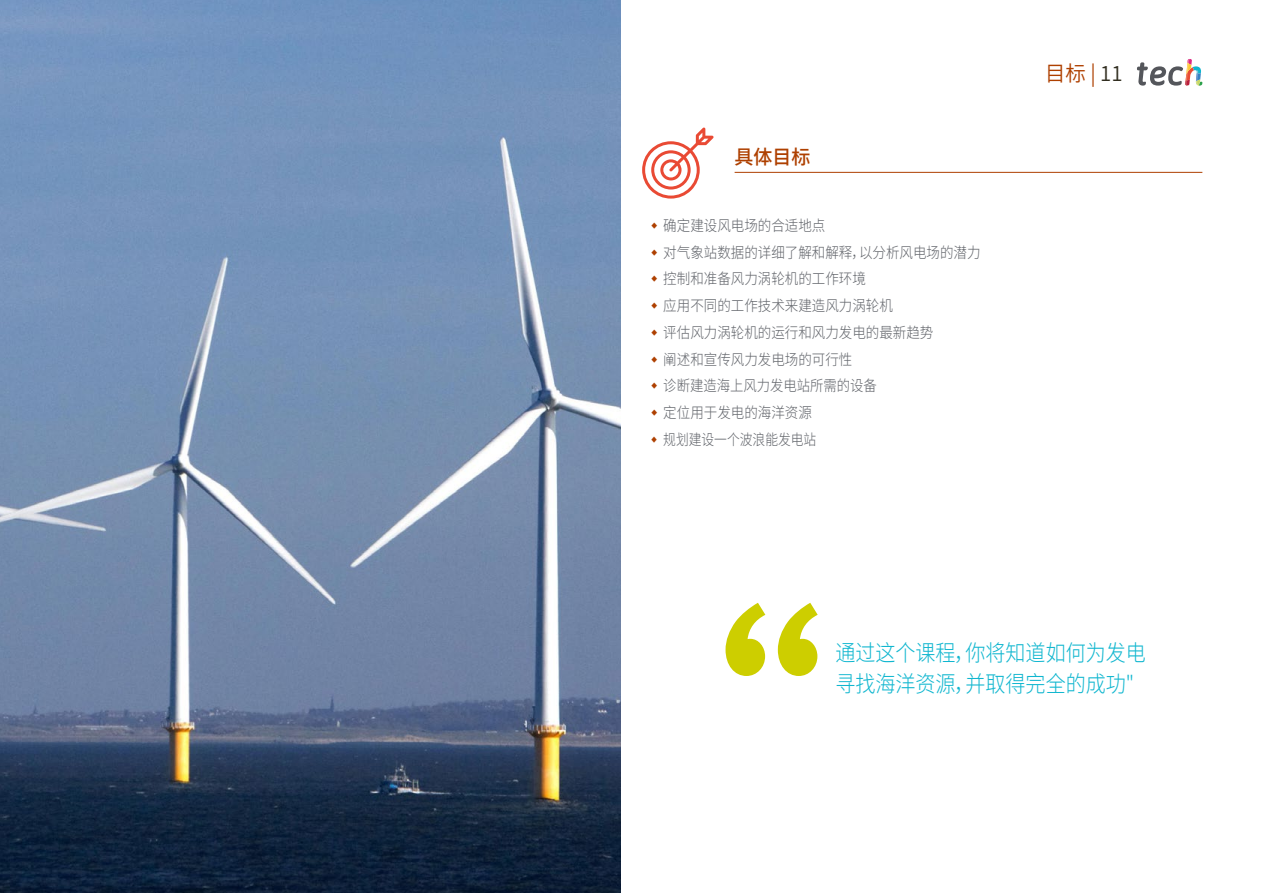
<style>
.page{position:relative;width:1263px;height:893px;background:#fff}
.page>*{position:absolute;margin:0;border:0;box-sizing:border-box;transform-origin:0 0}
.t1{font:300 22.5px/31.5px "Source Han Sans CN";color:#0fb6cf;scale:.89 1}
.t2{font:21px "Source Han Sans CN";color:#ae4000}
.t3{font:500 19.5px "Source Han Sans CN";color:#ae4000}
.t4{font:300 15px/26.7px "Source Han Sans CN";color:#61646a;scale:.9 1}
.s1{color:#312e20}
</style>
<div class="page">
<hr style="left:735px;top:172px;width:467px;height:1px;background:#ae4000">
<svg style="left:642px;top:127px;width:72px;height:72px"></svg>
<svg style="left:1137px;top:59px;width:65px;height:27px"></svg>
<img style="left:0;top:0;width:621px;height:893px">
<svg style="left:725px;top:603px;width:93px;height:73px"></svg>
<h3 class="t3" style="left:735px;top:146px;width:77px">具体目标</h3>
<p class="t4" style="left:663px;top:212px;width:354px">确定建设风电场的合适地点<br>对气象站数据的详细了解和解释，以分析风电场的潜力控制和准备风力涡轮机的工作环境<br>应用不同的工作技术来建造风力涡轮机<br>评估风力涡轮机的运行和风力发电的最新趋势<br>阐述和宣传风力发电场的可行性<br>诊断建造海上风力发电站所需的设备<br>定位用于发电的海洋资源<br>规划建设一个波浪能发电站</p>
<h2 class="t2" style="left:1045px;top:61px;width:79px">目标 | <span class="s1">11</span></h2>
<h1 class="t1" style="left:835px;top:637px;width:350px">通过这个课程，你将知道如何为发电寻找海洋资源，并取得完全的成功"</h1>
</div>
